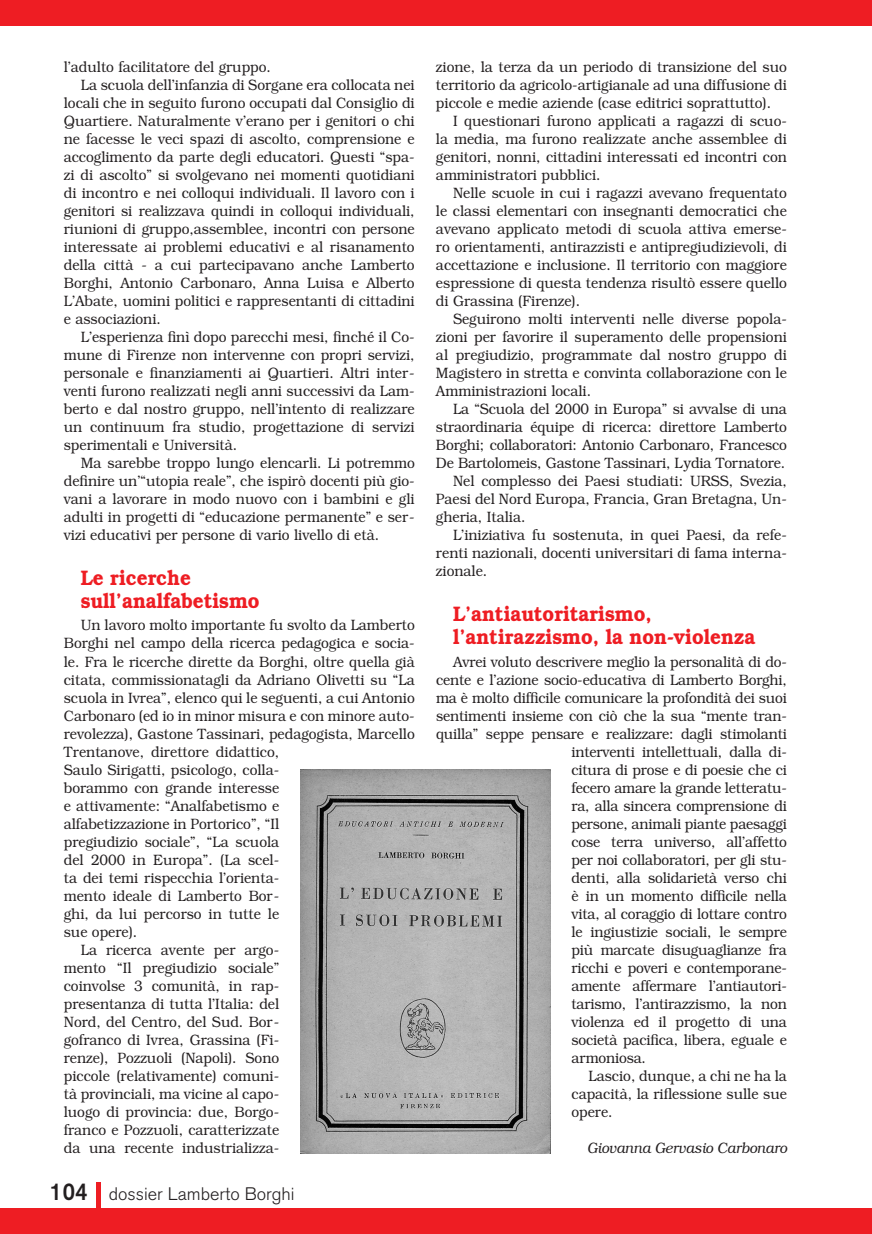
<style>
.page{position:relative;width:872px;height:1234px;background:#fff}
.page>*{position:absolute;margin:0;border:0;box-sizing:border-box;transform-origin:0 0}
.t1{font:600 21px/22.5px "Bookman";color:#ee1d23;scale:.9 1}
.t2{font:300 18px "Akzidenz Grotesk BE";color:#231f20}
.t3{font:300 15px/18px "Bookman";color:#231f20;text-align:justify;scale:.92 1}
.t4{font:italic 300 15px "Bookman";color:#231f20;scale:.92 1}
.s1{font-weight:500;font-size:24.15px}
</style>
<div class="page">
<img style="left:300px;top:769px;width:250px;height:383px">
<hr style="left:96px;top:1182px;width:4px;height:51px;background:#ee1d23">
<div style="left:0;top:1208px;width:872px;height:25px;background:#ee1d23"></div>
<div style="left:0;top:0;width:872px;height:26px;background:#ee1d23"></div>
<p class="t3" style="left:64px;top:59px;width:227px">l’adulto facilitatore del gruppo.</p>
<p class="t3" style="left:81px;top:77px;width:364px">La scuola dell’infanzia di Sorgane era collocata nei</p>
<p class="t3" style="left:64px;top:95px;width:383px">locali che in seguito furono occupati dal Consiglio di</p>
<p class="t3" style="left:64px;top:113px;width:383px">Quartiere. Naturalmente v’erano per i genitori o chi</p>
<p class="t3" style="left:64px;top:131px;width:383px">ne facesse le veci spazi di ascolto, comprensione e</p>
<p class="t3" style="left:64px;top:149px;width:383px">accoglimento da parte degli educatori. Questi “spa-</p>
<p class="t3" style="left:64px;top:167px;width:383px">zi di ascolto” si svolgevano nei momenti quotidiani</p>
<p class="t3" style="left:64px;top:185px;width:383px">di incontro e nei colloqui individuali. Il lavoro con i</p>
<p class="t3" style="left:64px;top:203px;width:383px">genitori si realizzava quindi in colloqui individuali,</p>
<p class="t3" style="left:64px;top:221px;width:383px">riunioni di gruppo,assemblee, incontri con persone</p>
<p class="t3" style="left:64px;top:239px;width:383px">interessate ai problemi educativi e al risanamento</p>
<p class="t3" style="left:64px;top:257px;width:383px">della città - a cui partecipavano anche Lamberto</p>
<p class="t3" style="left:64px;top:275px;width:383px">Borghi, Antonio Carbonaro, Anna Luisa e Alberto</p>
<p class="t3" style="left:64px;top:293px;width:383px">L’Abate, uomini politici e rappresentanti di cittadini</p>
<p class="t3" style="left:64px;top:311px;width:107px">e associazioni.</p>
<p class="t3" style="left:81px;top:329px;width:364px">L’esperienza finì dopo parecchi mesi, finché il Co-</p>
<p class="t3" style="left:64px;top:347px;width:383px">mune di Firenze non intervenne con propri servizi,</p>
<p class="t3" style="left:64px;top:365px;width:383px">personale e finanziamenti ai Quartieri. Altri inter-</p>
<p class="t3" style="left:64px;top:383px;width:383px">venti furono realizzati negli anni successivi da Lam-</p>
<p class="t3" style="left:64px;top:401px;width:383px">berto e dal nostro gruppo, nell’intento di realizzare</p>
<p class="t3" style="left:64px;top:419px;width:383px">un continuum fra studio, progettazione di servizi</p>
<p class="t3" style="left:64px;top:437px;width:190px">sperimentali e Università.</p>
<p class="t3" style="left:81px;top:455px;width:364px">Ma sarebbe troppo lungo elencarli. Li potremmo</p>
<p class="t3" style="left:64px;top:473px;width:383px">definire un’“utopia reale”, che ispirò docenti più gio-</p>
<p class="t3" style="left:64px;top:491px;width:383px">vani a lavorare in modo nuovo con i bambini e gli</p>
<p class="t3" style="left:64px;top:509px;width:383px">adulti in progetti di “educazione permanente” e ser-</p>
<p class="t3" style="left:64px;top:527px;width:344px">vizi educativi per persone di vario livello di età.</p>
<h1 class="t1" style="left:81px;top:568px;width:200px">Le ricerche sull’analfabetismo</h1>
<p class="t3" style="left:81px;top:617px;width:364px">Un lavoro molto importante fu svolto da Lamberto</p>
<p class="t3" style="left:64px;top:635px;width:383px">Borghi nel campo della ricerca pedagogica e socia-</p>
<p class="t3" style="left:64px;top:653px;width:383px">le. Fra le ricerche dirette da Borghi, oltre quella già</p>
<p class="t3" style="left:64px;top:671px;width:383px">citata, commissionatagli da Adriano Olivetti su “La</p>
<p class="t3" style="left:64px;top:689px;width:383px">scuola in Ivrea”, elenco qui le seguenti, a cui Antonio</p>
<p class="t3" style="left:64px;top:707px;width:383px">Carbonaro (ed io in minor misura e con minore auto-</p>
<p class="t3" style="left:64px;top:725px;width:383px">revolezza), Gastone Tassinari, pedagogista, Marcello</p>
<p class="t3" style="left:64px;top:743px;width:236px">Trentanove, direttore didattico,</p>
<p class="t3" style="left:64px;top:761px;width:236px">Saulo Sirigatti, psicologo, colla-</p>
<p class="t3" style="left:64px;top:779px;width:236px">borammo con grande interesse</p>
<p class="t3" style="left:64px;top:797px;width:236px">e attivamente: “Analfabetismo e</p>
<p class="t3" style="left:64px;top:815px;width:236px">alfabetizzazione in Portorico”, “Il</p>
<p class="t3" style="left:64px;top:833px;width:236px">pregiudizio sociale”, “La scuola</p>
<p class="t3" style="left:64px;top:851px;width:236px">del 2000 in Europa”. (La scel-</p>
<p class="t3" style="left:64px;top:869px;width:236px">ta dei temi rispecchia l’orienta-</p>
<p class="t3" style="left:64px;top:887px;width:236px">mento ideale di Lamberto Bor-</p>
<p class="t3" style="left:64px;top:905px;width:236px">ghi, da lui percorso in tutte le</p>
<p class="t3" style="left:64px;top:923px;width:81px">sue opere).</p>
<p class="t3" style="left:81px;top:941px;width:217px">La ricerca avente per argo-</p>
<p class="t3" style="left:64px;top:959px;width:236px">mento “Il pregiudizio sociale”</p>
<p class="t3" style="left:64px;top:977px;width:236px">coinvolse 3 comunità, in rap-</p>
<p class="t3" style="left:64px;top:995px;width:236px">presentanza di tutta l’Italia: del</p>
<p class="t3" style="left:64px;top:1013px;width:236px">Nord, del Centro, del Sud. Bor-</p>
<p class="t3" style="left:64px;top:1031px;width:236px">gofranco di Ivrea, Grassina (Fi-</p>
<p class="t3" style="left:64px;top:1049px;width:236px">renze), Pozzuoli (Napoli). Sono</p>
<p class="t3" style="left:64px;top:1067px;width:236px">piccole (relativamente) comuni-</p>
<p class="t3" style="left:64px;top:1085px;width:236px">tà provinciali, ma vicine al capo-</p>
<p class="t3" style="left:64px;top:1103px;width:236px">luogo di provincia: due, Borgo-</p>
<p class="t3" style="left:64px;top:1121px;width:236px">franco e Pozzuoli, caratterizzate</p>
<p class="t3" style="left:64px;top:1139px;width:236px">da una recente industrializza-</p>
<p class="t2" style="left:50px;top:1186px;width:246px"><span class="s1">104</span> dossier Lamberto Borghi</p>
<p class="t3" style="left:436px;top:59px;width:383px">zione, la terza da un periodo di transizione del suo territorio da agricolo-artigianale ad una diffusione di piccole e medie aziende (case editrici soprattutto).</p>
<p class="t3" style="left:436px;top:113px;width:383px;text-indent:17px">I questionari furono applicati a ragazzi di scuo&shy;la media, ma furono realizzate anche assemblee di genitori, nonni, cittadini interessati ed incontri con amministratori pubblici.</p>
<p class="t3" style="left:436px;top:185px;width:383px;text-indent:17px">Nelle scuole in cui i ragazzi avevano frequentato le classi elementari con insegnanti democratici che avevano applicato metodi di scuola attiva emerse&shy;ro orientamenti, antirazzisti e antipregiudizievoli, di accettazione e inclusione. Il territorio con maggiore espressione di questa tendenza risultò essere quello di Grassina (Firenze).</p>
<p class="t3" style="left:436px;top:311px;width:383px;text-indent:17px">Seguirono molti interventi nelle diverse popola&shy;zioni per favorire il superamento delle propensioni al pregiudizio, programmate dal nostro gruppo di Magistero in stretta e convinta collaborazione con le Amministrazioni locali.</p>
<p class="t3" style="left:453px;top:401px;width:364px">La “Scuola del 2000 in Europa” si avvalse di una</p>
<p class="t3" style="left:436px;top:419px;width:383px">straordinaria équipe di ricerca: direttore Lamberto</p>
<p class="t3" style="left:436px;top:437px;width:383px">Borghi; collaboratori: Antonio Carbonaro, Francesco</p>
<p class="t3" style="left:436px;top:455px;width:381px">De Bartolomeis, Gastone Tassinari, Lydia Tornatore.</p>
<p class="t3" style="left:453px;top:473px;width:364px">Nel complesso dei Paesi studiati: URSS, Svezia,</p>
<p class="t3" style="left:436px;top:491px;width:383px">Paesi del Nord Europa, Francia, Gran Bretagna, Un-</p>
<p class="t3" style="left:436px;top:509px;width:99px">gheria, Italia.</p>
<p class="t3" style="left:453px;top:527px;width:364px">L’iniziativa fu sostenuta, in quei Paesi, da refe-</p>
<p class="t3" style="left:436px;top:545px;width:383px">renti nazionali, docenti universitari di fama interna-</p>
<p class="t3" style="left:436px;top:563px;width:57px">zionale.</p>
<h1 class="t1" style="left:453px;top:604px;width:338px">L’antiautoritarismo, l’antirazzismo, la non-violenza</h1>
<p class="t3" style="left:453px;top:653px;width:364px">Avrei voluto descrivere meglio la personalità di do-</p>
<p class="t3" style="left:436px;top:671px;width:383px">cente e l’azione socio-educativa di Lamberto Borghi,</p>
<p class="t3" style="left:436px;top:689px;width:383px">ma è molto difficile comunicare la profondità dei suoi</p>
<p class="t3" style="left:436px;top:707px;width:383px">sentimenti insieme con ciò che la sua “mente tran-</p>
<p class="t3" style="left:436px;top:725px;width:383px">quilla” seppe pensare e realizzare: dagli stimolanti</p>
<p class="t3" style="left:571px;top:743px;width:236px">interventi intellettuali, dalla di-</p>
<p class="t3" style="left:571px;top:761px;width:236px">citura di prose e di poesie che ci</p>
<p class="t3" style="left:571px;top:779px;width:236px">fecero amare la grande letteratu-</p>
<p class="t3" style="left:571px;top:797px;width:236px">ra, alla sincera comprensione di</p>
<p class="t3" style="left:571px;top:815px;width:236px">persone, animali piante paesaggi</p>
<p class="t3" style="left:571px;top:833px;width:236px">cose terra universo, all’affetto</p>
<p class="t3" style="left:571px;top:851px;width:236px">per noi collaboratori, per gli stu-</p>
<p class="t3" style="left:571px;top:869px;width:236px">denti, alla solidarietà verso chi</p>
<p class="t3" style="left:571px;top:887px;width:235px">è in un momento difficile nella</p>
<p class="t3" style="left:571px;top:905px;width:236px">vita, al coraggio di lottare contro</p>
<p class="t3" style="left:571px;top:923px;width:236px">le ingiustizie sociali, le sempre</p>
<p class="t3" style="left:571px;top:941px;width:236px">più marcate disuguaglianze fra</p>
<p class="t3" style="left:571px;top:959px;width:236px">ricchi e poveri e contemporane-</p>
<p class="t3" style="left:571px;top:977px;width:236px">amente affermare l’antiautori-</p>
<p class="t3" style="left:571px;top:995px;width:236px">tarismo, l’antirazzismo, la non</p>
<p class="t3" style="left:571px;top:1013px;width:236px">violenza ed il progetto di una</p>
<p class="t3" style="left:571px;top:1031px;width:235px">società pacifica, libera, eguale e</p>
<p class="t3" style="left:571px;top:1049px;width:83px">armoniosa.</p>
<p class="t3" style="left:588px;top:1067px;width:217px">Lascio, dunque, a chi ne ha la</p>
<p class="t3" style="left:571px;top:1085px;width:236px">capacità, la riflessione sulle sue</p>
<p class="t3" style="left:571px;top:1103px;width:46px">opere.</p>
<p class="t4" style="left:587px;top:1141px;width:219px">Giovanna Gervasio Carbonaro</p>
</div>
